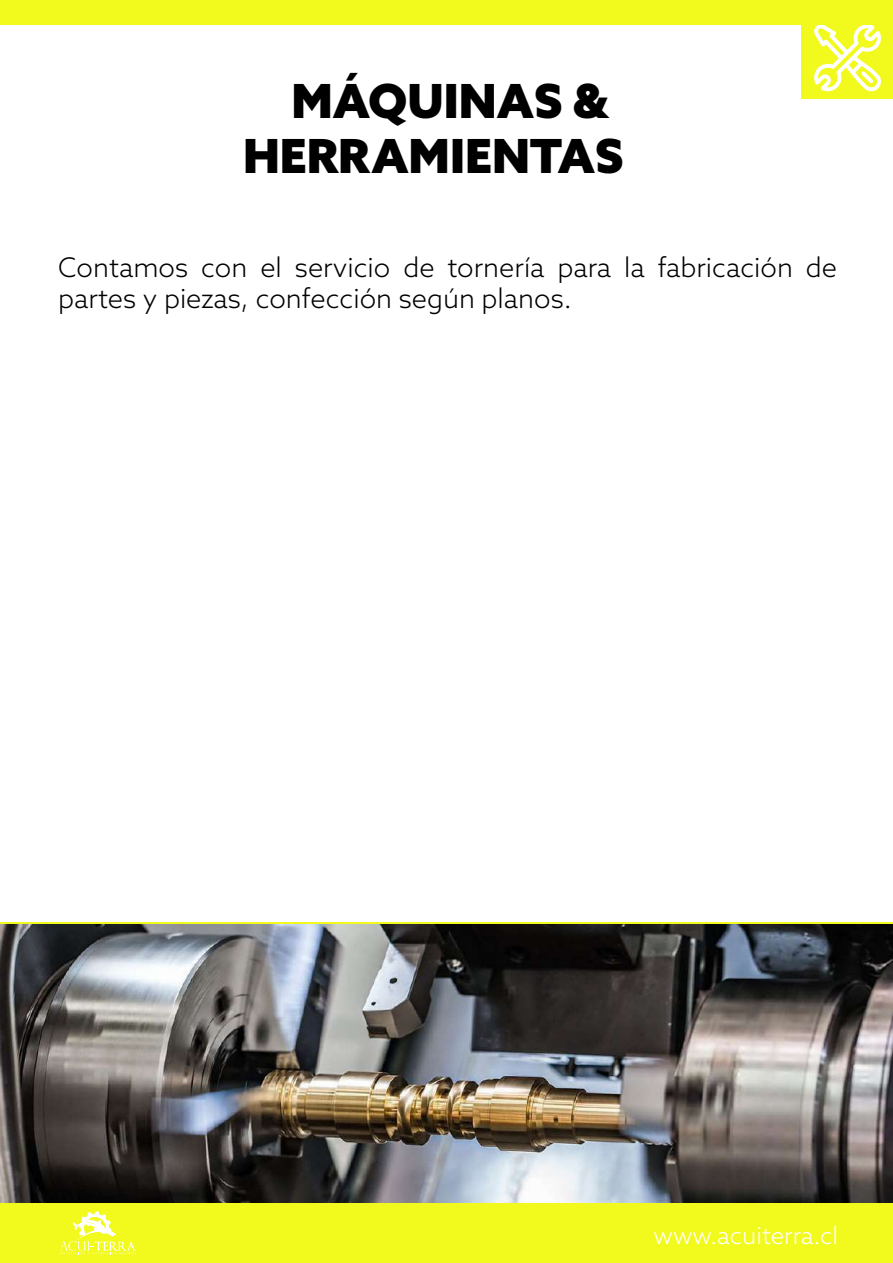
<style>
.page{position:relative;width:893px;height:1263px;background:#fff}
.page>*{position:absolute;margin:0;border:0;box-sizing:border-box;transform-origin:0 0}
.t1{font:900 47.1px/55.5px "Azo Sans";color:#000}
.t2{font:300 27px/31.5px "Azo Sans";color:#000}
.t3{font:300 24px "Azo Sans";color:#fff}
</style>
<div class="page">
<img style="left:0;top:924px;width:893px;height:279px">
<div style="left:801px;top:3px;width:92px;height:96px;background:#f2f91c"></div>
<svg style="left:814px;top:25px;width:67px;height:66px"></svg>
<div style="left:0;top:1203px;width:893px;height:60px;background:#f2f91c"></div>
<hr style="left:0;top:922px;width:893px;height:2px;background:#f2f91c">
<svg style="left:60px;top:1211px;width:76px;height:43px"></svg>
<div style="left:0;top:0;width:893px;height:24px;background:#f2f91c"></div>
<h1 class="t1" style="left:243px;top:77px;width:382px;text-indent:48px">MÁQUINAS &amp;<br>HERRAMIENTAS</h1>
<p class="t2" style="left:58px;top:253px;width:781px">Contamos con el servicio de tornería para la fabricación de partes y piezas, confección según planos.</p>
<p class="t3" style="left:654px;top:1223px;width:186px">www.acuiterra.cl</p>
</div>
